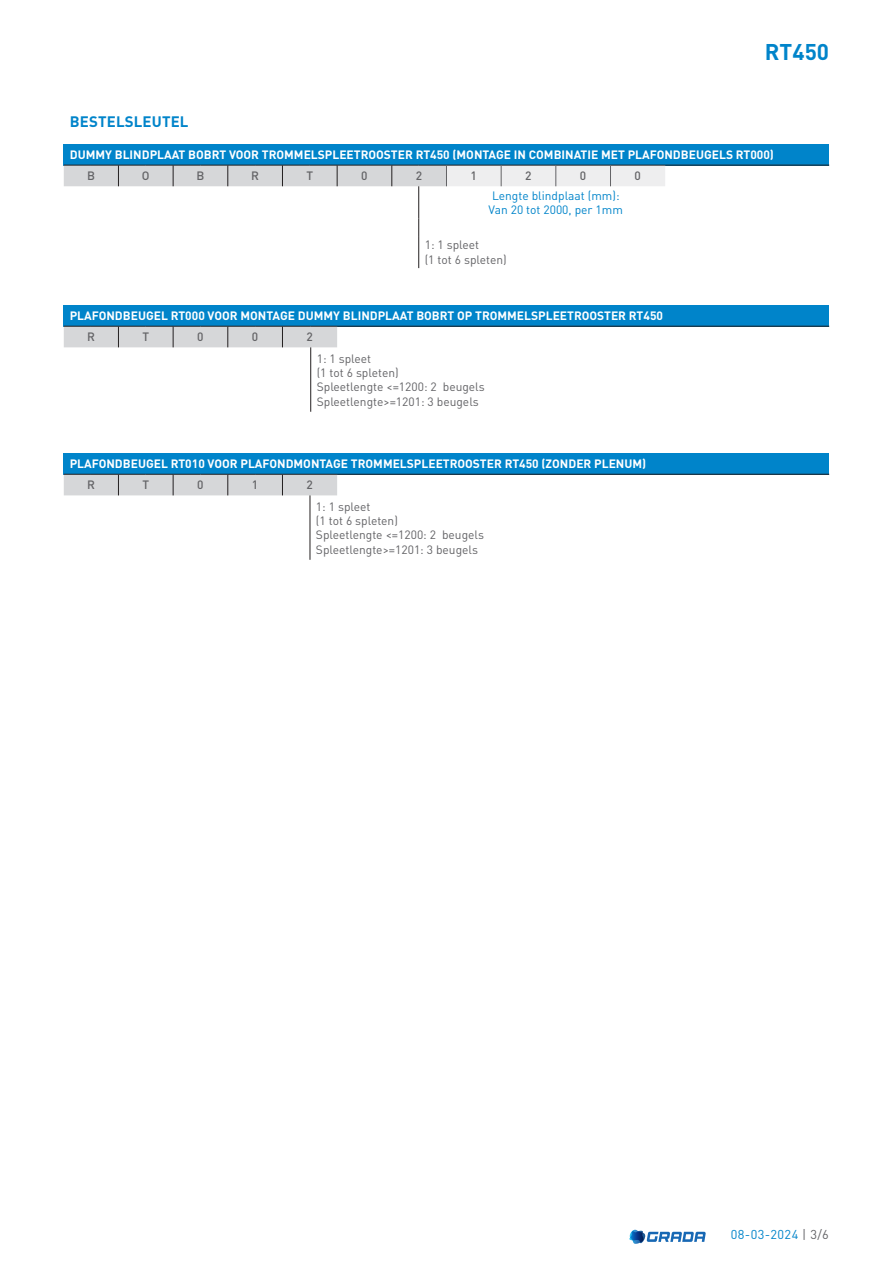
<style>
.page{position:relative;width:893px;height:1263px;background:#fff}
.page>*{position:absolute;margin:0;border:0;box-sizing:border-box;transform-origin:0 0}
.t1{font:700 22.5px "DIN Pro";color:#0084ca}
.t2{font:700 15px "DIN Pro";letter-spacing:.01em;color:#0084ca}
.t3{font:12.75px "DIN Pro";letter-spacing:.03em;color:#0084ca}
.t4{font:700 12px "DIN Pro";color:#fff}
.t5{font:12px/14.4px "DIN Pro";color:#636366}
.t6{font:12px/14.4px "DIN Pro";color:#0084ca}
.t7{font:500 12px "DIN Pro";color:#636366}
.s1{color:#636366}
</style>
<div class="page">
<svg style="left:629px;top:1230px;width:77px;height:14px"></svg>
<div style="left:64px;top:305px;width:765px;height:21px;background:#0084ca"></div>
<hr style="left:337px;top:326px;width:212px;height:1px;background:#231f20">
<hr style="left:549px;top:326px;width:280px;height:1px;background:#231f20">
<div style="left:64px;top:326px;width:273px;height:21px;background:#d6d7d9"></div>
<hr style="left:310px;top:347px;width:1px;height:65px;background:#231f20">
<div style="left:64px;top:453px;width:765px;height:21px;background:#0084ca"></div>
<hr style="left:337px;top:474px;width:207px;height:1px;background:#231f20">
<hr style="left:544px;top:474px;width:285px;height:1px;background:#231f20">
<div style="left:64px;top:474px;width:273px;height:21px;background:#d6d7d9"></div>
<hr style="left:310px;top:495px;width:1px;height:65px;background:#231f20">
<div style="left:64px;top:144px;width:765px;height:21px;background:#0084ca"></div>
<hr style="left:665px;top:165px;width:164px;height:1px;background:#231f20">
<hr style="left:418px;top:186px;width:1px;height:32px;background:#231f20">
<svg style="left:418px;top:218px;width:1px;height:18px"></svg>
<hr style="left:418px;top:236px;width:1px;height:32px;background:#231f20">
<svg style="left:64px;top:165px;width:601px;height:21px;background:#d6d6d8"></svg>
<h1 class="t1" style="left:765px;top:33px;width:66px">RT450</h1>
<p class="t2" style="left:70px;top:109px;width:120px">BESTELSLEUTEL</p>
<p class="t4" style="left:70px;top:145px;width:706px">DUMMY BLINDPLAAT BOBRT VOOR TROMMELSPLEETROOSTER RT450 (MONTAGE IN COMBINATIE MET PLAFONDBEUGELS RT000)</p>
<p class="t7" style="left:87px;top:166px;width:9px">B</p>
<p class="t7" style="left:142px;top:166px;width:9px">O</p>
<p class="t7" style="left:196px;top:166px;width:9px">B</p>
<p class="t7" style="left:251px;top:166px;width:9px">R</p>
<p class="t7" style="left:306px;top:166px;width:8px">T</p>
<p class="t7" style="left:361px;top:166px;width:8px">0</p>
<p class="t7" style="left:416px;top:166px;width:8px">2</p>
<p class="t7" style="left:471px;top:166px;width:8px">1</p>
<p class="t7" style="left:525px;top:166px;width:8px">2</p>
<p class="t7" style="left:580px;top:166px;width:8px">0</p>
<p class="t7" style="left:635px;top:166px;width:8px">0</p>
<p class="t6" style="left:489px;top:188px;width:136px">Lengte blindplaat (mm):<br>Van 20 tot 2000, per 1mm</p>
<p class="t5" style="left:425px;top:237px;width:83px">1: 1 spleet<br>(1 tot 6 spleten)</p>
<p class="t4" style="left:70px;top:306px;width:595px">PLAFONDBEUGEL RT000 VOOR MONTAGE DUMMY BLINDPLAAT BOBRT OP TROMMELSPLEETROOSTER RT450</p>
<p class="t7" style="left:87px;top:327px;width:9px">R</p>
<p class="t7" style="left:142px;top:327px;width:8px">T</p>
<p class="t7" style="left:197px;top:327px;width:8px">0</p>
<p class="t7" style="left:252px;top:327px;width:8px">0</p>
<p class="t7" style="left:307px;top:327px;width:8px">2</p>
<p class="t5" style="left:317px;top:350px;width:170px">1: 1 spleet<br>(1 tot 6 spleten)<br>Spleetlengte &lt;=1200: 2 beugels<br>Spleetlengte&gt;=1201: 3 beugels</p>
<p class="t4" style="left:70px;top:454px;width:578px">PLAFONDBEUGEL RT010 VOOR PLAFONDMONTAGE TROMMELSPLEETROOSTER RT450 (ZONDER PLENUM)</p>
<p class="t7" style="left:87px;top:475px;width:9px">R</p>
<p class="t7" style="left:142px;top:475px;width:8px">T</p>
<p class="t7" style="left:197px;top:475px;width:8px">0</p>
<p class="t7" style="left:252px;top:475px;width:8px">1</p>
<p class="t7" style="left:307px;top:475px;width:8px">2</p>
<p class="t5" style="left:316px;top:499px;width:170px">1: 1 spleet<br>(1 tot 6 spleten)<br>Spleetlengte &lt;=1200: 2 beugels<br>Spleetlengte&gt;=1201: 3 beugels</p>
<p class="t3" style="left:731px;top:1226px;width:100px">08-03-2024 <span class="s1">| 3/6</span></p>
</div>
